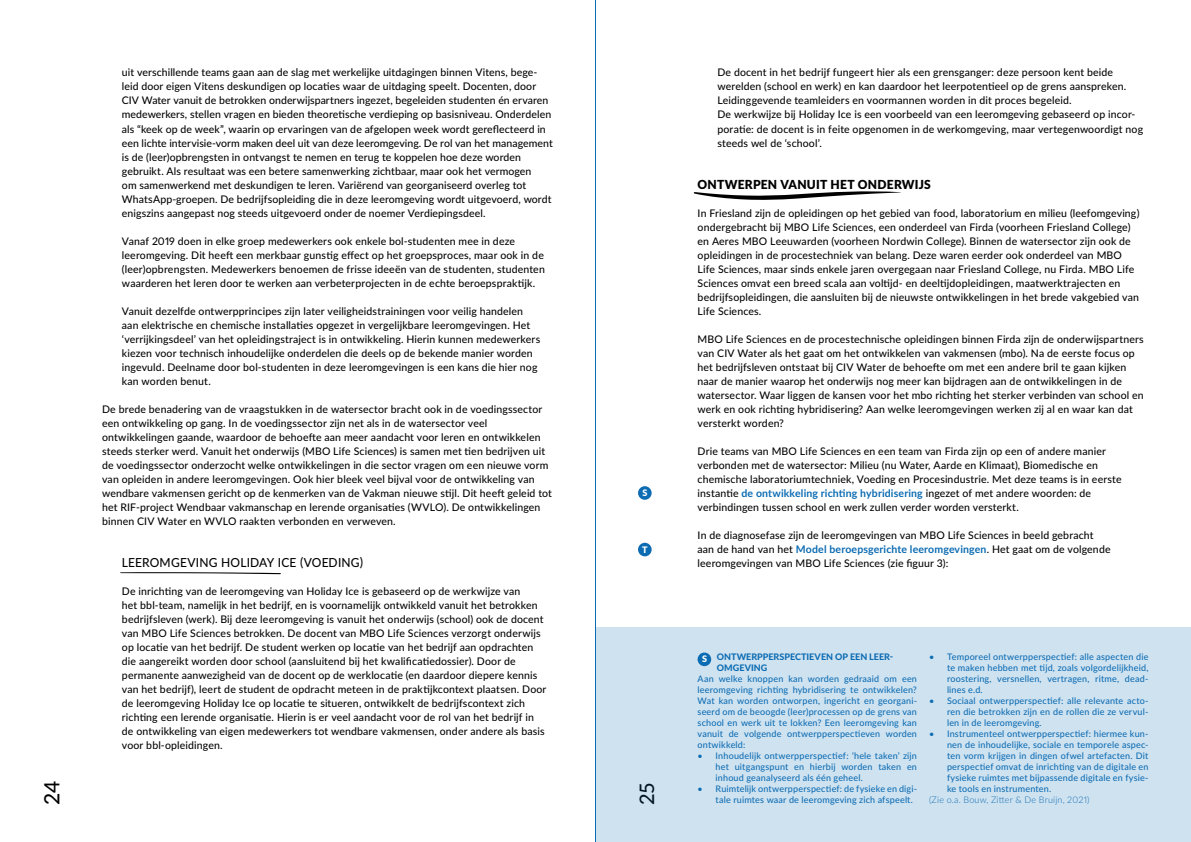
<style>
.page{position:relative;width:1191px;height:842px;background:#fff}
.page>*{position:absolute;margin:0;border:0;box-sizing:border-box;transform-origin:0 0}
.t1{font:500 21px "Lato";color:#000}
.t2{font:500 20px "Lato";color:#000}
.t3{font:500 12.5px "Lato";letter-spacing:.015em;color:#000;scale:.96 1}
.t4{font:900 12.5px "Lato";letter-spacing:.02em;color:#000;scale:.96 1}
.t5{font:500 10.5px/14px "Lato";letter-spacing:.01em;color:#000}
.t6{font:500 9px/11px "Lato";letter-spacing:.02em;color:#0c6cb3;text-align:justify}
.t7{font:800 9px/11px "Lato";color:#0c6cb3}
.t8{font:300 9px "Lato";letter-spacing:.02em;color:#0c6cb3}
.t9{font:900 9px "Lato";color:#fff}
.s1{font-weight:700;color:#0c6cb3}
.s2{font-weight:900;color:#fff}
</style>
<div class="page">
<div style="left:595px;top:627px;width:596px;height:215px;background:#cfe2f0"></div>
<div style="left:697px;top:652px;width:14px;height:14px;background:#0c6cb3;border-radius:50%"></div>
<div style="left:638px;top:486px;width:13px;height:14px;background:#0c6cb3;border-radius:50%"></div>
<div style="left:638px;top:543px;width:13px;height:13px;background:#0c6cb3;border-radius:50%"></div>
<svg style="left:120px;top:572px;width:161px;height:2px"></svg>
<svg style="left:693px;top:191px;width:208px;height:9px"></svg>
<hr style="left:595px;top:0;width:1px;height:842px;background:#0c6cb3">
<p class="t5" style="left:122px;top:65px;width:432px">uit verschillende teams gaan aan de slag met werkelijke uitdagingen binnen Vitens, bege&shy;leid door eigen Vitens deskundigen op locaties waar de uitdaging speelt. Docenten, door CIV Water vanuit de betrokken onderwijspartners ingezet, begeleiden studenten én ervaren medewerkers, stellen vragen en bieden theoretische verdieping op basisniveau. Onderdelen als “keek op de week”, waarin op ervaringen van de afgelopen week wordt gereflecteerd in een lichte intervisie-vorm maken deel uit van deze leeromgeving. De rol van het management is de (leer)opbrengsten in ontvangst te nemen en terug te koppelen hoe deze worden gebruikt. Als resultaat was een betere samenwerking zichtbaar, maar ook het vermogen<br>om samenwerkend met deskundigen te leren. Variërend van georganiseerd overleg tot WhatsApp-groepen. De bedrijfsopleiding die in deze leeromgeving wordt uitgevoerd, wordt enigszins aangepast nog steeds uitgevoerd onder de noemer Verdiepingsdeel.</p>
<p class="t5" style="left:122px;top:233px;width:424px">Vanaf 2019 doen in elke groep medewerkers ook enkele bol-studenten mee in deze leeromgeving. Dit heeft een merkbaar gunstig effect op het groepsproces, maar ook in de (leer)opbrengsten. Medewerkers benoemen de frisse ideeën van de studenten, studenten waarderen het leren door te werken aan verbeterprojecten in de echte beroepspraktijk.</p>
<p class="t5" style="left:122px;top:303px;width:420px">Vanuit dezelfde ontwerpprincipes zijn later veiligheidstrainingen voor veilig handelen aan elektrische en chemische installaties opgezet in vergelijkbare leeromgevingen. Het ‘verrijkingsdeel’ van het opleidingstraject is in ontwikkeling. Hierin kunnen medewerkers kiezen voor technisch inhoudelijke onderdelen die deels op de bekende manier worden ingevuld. Deelname door bol-studenten in deze leeromgevingen is een kans die hier nog kan worden benut.</p>
<p class="t5" style="left:102px;top:401px;width:451px">De brede benadering van de vraagstukken in de watersector bracht ook in de voedingssector een ontwikkeling op gang. In de voedingssector zijn net als in de watersector veel ontwikkelingen gaande, waardoor de behoefte aan meer aandacht voor leren en ontwikkelen steeds sterker werd. Vanuit het onderwijs (MBO Life Sciences) is samen met tien bedrijven uit de voedingssector onderzocht welke ontwikkelingen in die sector vragen om een nieuwe vorm van opleiden in andere leeromgevingen. Ook hier bleek veel bijval voor de ontwikkeling van wendbare vakmensen gericht op de kenmerken van de Vakman nieuwe stijl. Dit heeft geleid tot het RIF-project Wendbaar vakmanschap en lerende organisaties (WVLO). De ontwikkelingen binnen CIV Water en WVLO raakten verbonden en verweven.</p>
<p class="t3" style="left:122px;top:553px;width:253px">LEEROMGEVING HOLIDAY ICE (VOEDING)</p>
<p class="t5" style="left:122px;top:583px;width:426px">De inrichting van de leeromgeving van Holiday Ice is gebaseerd op de werkwijze van<br>het bbl-team, namelijk in het bedrijf, en is voornamelijk ontwikkeld vanuit het betrokken bedrijfsleven (werk). Bij deze leeromgeving is vanuit het onderwijs (school) ook de docent van MBO Life Sciences betrokken. De docent van MBO Life Sciences verzorgt onderwijs op locatie van het bedrijf. De student werken op locatie van het bedrijf aan opdrachten die aangereikt worden door school (aansluitend bij het kwalificatiedossier). Door de permanente aanwezigheid van de docent op de werklocatie (en daardoor diepere kennis van het bedrijf), leert de student de opdracht meteen in de praktijkcontext plaatsen. Door de leeromgeving Holiday Ice op locatie te situeren, ontwikkelt de bedrijfscontext zich richting een lerende organisatie. Hierin is er veel aandacht voor de rol van het bedrijf in de ontwikkeling van eigen medewerkers tot wendbare vakmensen, onder andere als basis voor bbl-opleidingen.</p>
<p class="t9" style="left:642px;top:489px;width:6px">S</p>
<p class="t9" style="left:642px;top:546px;width:7px">T</p>
<h1 class="t1" style="left:40px;top:805px;width:26px;rotate:-90deg">24</h1>
<h2 class="t2" style="left:635px;top:805px;width:25px;rotate:-90deg">25</h2>
<p class="t5" style="left:717px;top:65px;width:427px">De docent in het bedrijf fungeert hier als een grensganger: deze persoon kent beide werelden (school en werk) en kan daardoor het leerpotentieel op de grens aanspreken.<br>Leidinggevende teamleiders en voormannen worden in dit proces begeleid.<br>De werkwijze bij Holiday Ice is een voorbeeld van een leeromgeving gebaseerd op incor&shy;poratie: de docent is in feite opgenomen in de werkomgeving, maar vertegenwoordigt nog steeds wel de ‘school’.</p>
<p class="t4" style="left:697px;top:179px;width:244px">ONTWERPEN VANUIT HET ONDERWIJS</p>
<p class="t5" style="left:697px;top:205px;width:443px">In Friesland zijn de opleidingen op het gebied van food, laboratorium en milieu (leefomgeving) ondergebracht bij MBO Life Sciences, een onderdeel van Firda (voorheen Friesland College) en Aeres MBO Leeuwarden (voorheen Nordwin College). Binnen de watersector zijn ook de opleidingen in de procestechniek van belang. Deze waren eerder ook onderdeel van MBO Life Sciences, maar sinds enkele jaren overgegaan naar Friesland College, nu Firda. MBO Life Sciences omvat een breed scala aan voltijd- en deeltijdopleidingen, maatwerktrajecten en bedrijfsopleidingen, die aansluiten bij de nieuwste ontwikkelingen in het brede vakgebied van Life Sciences.</p>
<p class="t5" style="left:697px;top:331px;width:447px">MBO Life Sciences en de procestechnische opleidingen binnen Firda zijn de onderwijspartners van CIV Water als het gaat om het ontwikkelen van vakmensen (mbo). Na de eerste focus op het bedrijfsleven ontstaat bij CIV Water de behoefte om met een andere bril te gaan kijken naar de manier waarop het onderwijs nog meer kan bijdragen aan de ontwikkelingen in de watersector. Waar liggen de kansen voor het mbo richting het sterker verbinden van school en werk en ook richting hybridisering? Aan welke leeromgevingen werken zij al en waar kan dat versterkt worden?</p>
<p class="t5" style="left:697px;top:443px;width:425px">Drie teams van MBO Life Sciences en een team van Firda zijn op een of andere manier verbonden met de watersector: Milieu (nu Water, Aarde en Klimaat), Biomedische en chemische laboratoriumtechniek, Voeding en Procesindustrie. Met deze teams is in eerste instantie <span class="s1">de ontwikkeling richting hybridisering</span> ingezet of met andere woorden: de verbindingen tussen school en werk zullen verder worden versterkt.</p>
<p class="t5" style="left:697px;top:527px;width:414px">In de diagnosefase zijn de leeromgevingen van MBO Life Sciences in beeld gebracht aan de hand van het <span class="s1">Model beroepsgerichte leeromgevingen</span>. Het gaat om de volgende leeromgevingen van MBO Life Sciences (zie figuur 3):</p>
<p class="t7" style="left:717px;top:650px;width:178px;text-indent:-15px"><span class="s2">S</span> ONTWERPPERSPECTIEVEN OP EEN LEER-<br>OMGEVING</p>
<p class="t6" style="left:697px;top:672px;width:221px">Aan welke knoppen kan worden gedraaid om een leeromgeving richting hybridisering te ontwikkelen?<br>Wat kan worden ontworpen, ingericht en georgani&shy;seerd om de beoogde (leer)processen op de grens van school en werk uit te lokken? Een leeromgeving kan vanuit de volgende ontwerpperspectieven worden ontwikkeld:</p>
<p class="t6" style="left:715px;top:750px;width:203px;text-indent:-18px">• Inhoudelijk ontwerpperspectief: ‘hele taken’ zijn het uitgangspunt en hierbij worden taken en inhoud geanalyseerd als één geheel.</p>
<p class="t6" style="left:715px;top:783px;width:203px;text-indent:-18px">• Ruimtelijk ontwerpperspectief: de fysieke en digi&shy;tale ruimtes waar de leeromgeving zich afspeelt.</p>
<p class="t6" style="left:947px;top:651px;width:203px;text-indent:-18px">• Temporeel ontwerpperspectief: alle aspecten die te maken hebben met tijd, zoals volgordelijkheid, roostering, versnellen, vertragen, ritme, dead&shy;lines e.d.</p>
<p class="t6" style="left:947px;top:695px;width:203px;text-indent:-18px">• Sociaal ontwerpperspectief: alle relevante acto&shy;ren die betrokken zijn en de rollen die ze vervul&shy;len in de leeromgeving.</p>
<p class="t6" style="left:947px;top:728px;width:203px;text-indent:-18px">• Instrumenteel ontwerpperspectief: hiermee kun&shy;nen de inhoudelijke, sociale en temporele aspec&shy;ten vorm krijgen in dingen ofwel artefacten. Dit perspectief omvat de inrichting van de digitale en fysieke ruimtes met bijpassende digitale en fysie&shy;ke tools en instrumenten.</p>
<p class="t8" style="left:929px;top:793px;width:162px">(Zie o.a. Bouw, Zitter &amp; De Bruijn, 2021)</p>
</div>
